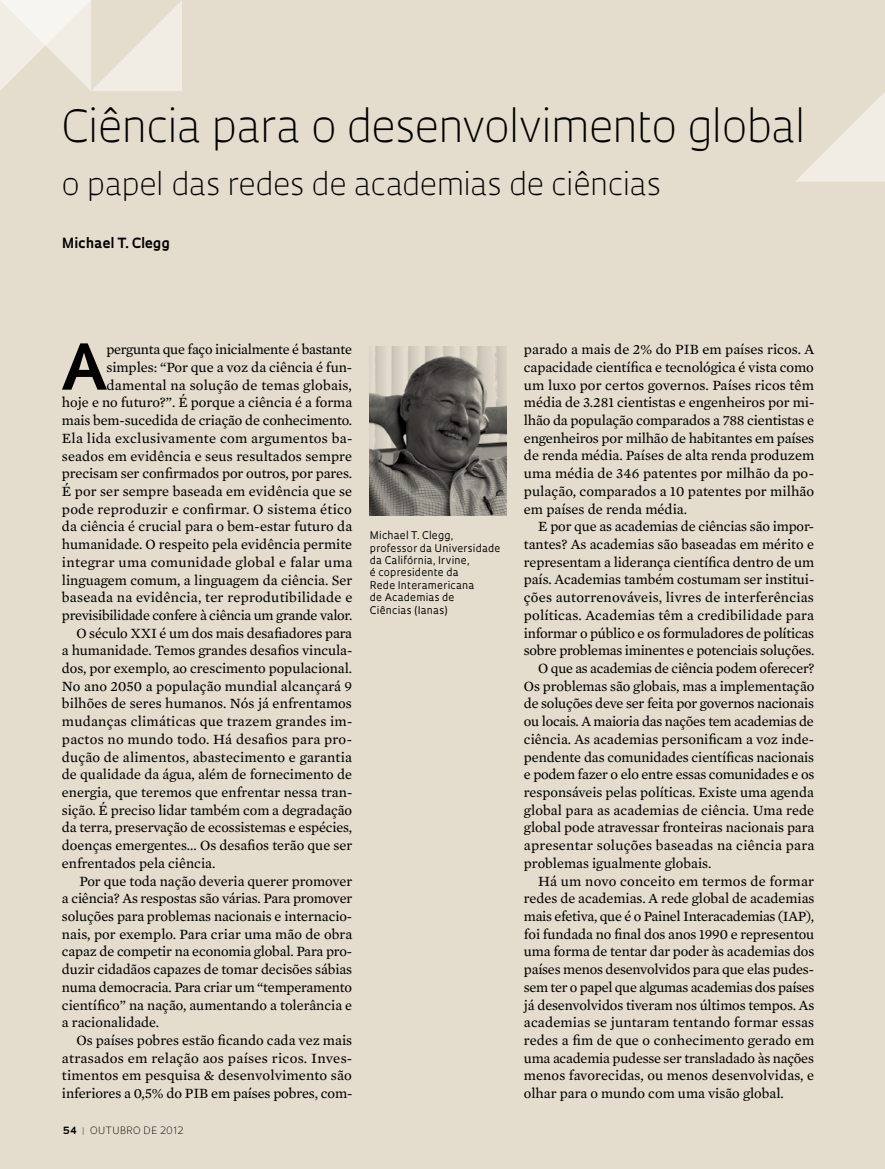
<style>
.page{position:relative;width:885px;height:1169px;background:#fff}
.page>*{position:absolute;margin:0;border:0;box-sizing:border-box;transform-origin:0 0}
.t1{font:700 61.35px "Oculum";color:#000}
.t2{font:300 43.2px "Oculum";letter-spacing:-.015em;color:#000}
.t3{font:300 30px "Oculum";letter-spacing:-.01em;color:#000}
.t4{font:14.4px/17.7px "Mercury Text G2";color:#000;text-align:justify}
.t5{font:14.4px "Mercury Text G2";letter-spacing:-.02em;color:#000}
.t6{font:14.4px "Mercury Text G2";letter-spacing:-.025em;color:#000}
.t7{font:14.4px "Mercury Text G2";letter-spacing:.02em;color:#000}
.t8{font:700 13.65px "Oculum";letter-spacing:.01em;color:#000}
.t9{font:10.35px/12.5px "Oculum";letter-spacing:.02em;color:#000}
.t10{font:300 9.75px "Oculum";letter-spacing:.04em;color:#000}
.s1{font-weight:700}
.s2{font-weight:700;color:#939598}
</style>
<div class="page">
<div style="left:0;top:0;width:885px;height:1168px;background:#e4dccd"></div>
<svg style="left:796px;top:92px;width:89px;height:89px"></svg>
<svg style="left:0;top:0;width:182px;height:91px"></svg>
<img style="left:370px;top:346px;width:136px;height:169px">
<h2 class="t2" style="left:62px;top:96px;width:746px">Ciência para o desenvolvimento global</h2>
<h3 class="t3" style="left:62px;top:163px;width:601px">o papel das redes de academias de ciências</h3>
<p class="t8" style="left:62px;top:233px;width:109px">Michael T. Clegg</p>
<h1 class="t1" style="left:60px;top:325px;width:46px">A</h1>
<p class="t5" style="left:106px;top:339px;width:247px">pergunta que faço inicialmente é bastante</p>
<p class="t4" style="left:106px;top:357px;width:247px">simples: “Por que a voz da ciência é fun-</p>
<p class="t4" style="left:106px;top:375px;width:247px">damental na solução de temas globais,</p>
<p class="t4" style="left:62px;top:393px;width:292px">hoje e no futuro?”. É porque a ciência é a forma</p>
<p class="t4" style="left:62px;top:411px;width:292px">mais bem-sucedida de criação de conhecimento.</p>
<p class="t4" style="left:62px;top:428px;width:292px">Ela lida exclusivamente com argumentos ba-</p>
<p class="t4" style="left:62px;top:446px;width:292px">seados em evidência e seus resultados sempre</p>
<p class="t4" style="left:62px;top:464px;width:292px">precisam ser confirmados por outros, por pares.</p>
<p class="t4" style="left:62px;top:481px;width:292px">É por ser sempre baseada em evidência que se</p>
<p class="t4" style="left:62px;top:499px;width:292px">pode reproduzir e confirmar. O sistema ético</p>
<p class="t4" style="left:62px;top:517px;width:292px">da ciência é crucial para o bem-estar futuro da</p>
<p class="t4" style="left:62px;top:534px;width:292px">humanidade. O respeito pela evidência permite</p>
<p class="t7" style="left:62px;top:551px;width:292px">integrar uma comunidade global e falar uma</p>
<p class="t4" style="left:62px;top:570px;width:292px">linguagem comum, a linguagem da ciência. Ser</p>
<p class="t4" style="left:62px;top:588px;width:292px">baseada na evidência, ter reprodutibilidade e</p>
<p class="t5" style="left:62px;top:604px;width:292px">previsibilidade confere à ciência um grande valor.</p>
<p class="t4" style="left:76px;top:623px;width:277px">O século XXI é um dos mais desafiadores para</p>
<p class="t4" style="left:62px;top:641px;width:292px">a humanidade. Temos grandes desafios vincula-</p>
<p class="t4" style="left:62px;top:658px;width:292px">dos, por exemplo, ao crescimento populacional.</p>
<p class="t4" style="left:62px;top:676px;width:292px">No ano 2050 a população mundial alcançará 9</p>
<p class="t4" style="left:62px;top:694px;width:292px">bilhões de seres humanos. Nós já enfrentamos</p>
<p class="t4" style="left:62px;top:711px;width:292px">mudanças climáticas que trazem grandes im-</p>
<p class="t4" style="left:62px;top:729px;width:292px">pactos no mundo todo. Há desafios para pro-</p>
<p class="t4" style="left:62px;top:747px;width:292px">dução de alimentos, abastecimento e garantia</p>
<p class="t4" style="left:62px;top:765px;width:292px">de qualidade da água, além de fornecimento de</p>
<p class="t4" style="left:62px;top:782px;width:292px">energia, que teremos que enfrentar nessa tran-</p>
<p class="t4" style="left:62px;top:800px;width:292px">sição. É preciso lidar também com a degradação</p>
<p class="t4" style="left:62px;top:818px;width:292px">da terra, preservação de ecossistemas e espécies,</p>
<p class="t4" style="left:62px;top:835px;width:292px">doenças emergentes... Os desafios terão que ser</p>
<p class="t4" style="left:62px;top:853px;width:155px">enfrentados pela ciência.</p>
<p class="t4" style="left:79px;top:871px;width:275px">Por que toda nação deveria querer promover</p>
<p class="t4" style="left:62px;top:889px;width:292px">a ciência? As respostas são várias. Para promover</p>
<p class="t4" style="left:62px;top:906px;width:292px">soluções para problemas nacionais e internacio-</p>
<p class="t4" style="left:62px;top:924px;width:292px">nais, por exemplo. Para criar uma mão de obra</p>
<p class="t4" style="left:62px;top:942px;width:292px">capaz de competir na economia global. Para pro-</p>
<p class="t4" style="left:62px;top:959px;width:292px">duzir cidadãos capazes de tomar decisões sábias</p>
<p class="t4" style="left:62px;top:977px;width:292px">numa democracia. Para criar um “temperamento</p>
<p class="t4" style="left:62px;top:995px;width:292px">científico” na nação, aumentando a tolerância e</p>
<p class="t4" style="left:62px;top:1012px;width:99px">a racionalidade.</p>
<p class="t4" style="left:76px;top:1030px;width:277px">Os países pobres estão ficando cada vez mais</p>
<p class="t4" style="left:62px;top:1048px;width:292px">atrasados em relação aos países ricos. Inves-</p>
<p class="t4" style="left:62px;top:1066px;width:291px">timentos em pesquisa &amp; desenvolvimento são</p>
<p class="t4" style="left:62px;top:1083px;width:292px">inferiores a 0,5% do PIB em países pobres, com-</p>
<p class="t10" style="left:63px;top:1123px;width:122px"><span class="s1">54</span> <span class="s2">|</span> outubro DE 2012</p>
<p class="t9" style="left:370px;top:528px;width:132px">Michael T. Clegg, professor da Universidade da Califórnia, Irvine,<br>é copresidente da<br>Rede Interamericana<br>de Academias de<br>Ciências (Ianas)</p>
<p class="t4" style="left:524px;top:340px;width:292px">parado a mais de 2% do PIB em países ricos. A capacidade científica e tecnológica é vista como um luxo por certos governos. Países ricos têm média de 3.281 cientistas e engenheiros por mi&shy;lhão da população comparados a 788 cientistas e engenheiros por milhão de habitantes em países de renda média. Países de alta renda produzem uma média de 346 patentes por milhão da po&shy;pulação, comparados a 10 patentes por milhão em países de renda média.</p>
<p class="t4" style="left:538px;top:517px;width:277px">E por que as academias de ciências são impor-</p>
<p class="t4" style="left:524px;top:534px;width:292px">tantes? As academias são baseadas em mérito e</p>
<p class="t4" style="left:524px;top:552px;width:292px">representam a liderança científica dentro de um</p>
<p class="t4" style="left:524px;top:570px;width:292px">país. Academias também costumam ser institui-</p>
<p class="t4" style="left:524px;top:588px;width:292px">ções autorrenováveis, livres de interferências</p>
<p class="t4" style="left:524px;top:605px;width:292px">políticas. Academias têm a credibilidade para</p>
<p class="t4" style="left:524px;top:623px;width:292px">informar o público e os formuladores de políticas</p>
<p class="t4" style="left:524px;top:641px;width:292px">sobre problemas iminentes e potenciais soluções.</p>
<p class="t5" style="left:538px;top:658px;width:278px">O que as academias de ciência podem oferecer?</p>
<p class="t4" style="left:524px;top:676px;width:292px">Os problemas são globais, mas a implementação</p>
<p class="t4" style="left:524px;top:694px;width:292px">de soluções deve ser feita por governos nacionais</p>
<p class="t5" style="left:524px;top:711px;width:291px">ou locais. A maioria das nações tem academias de</p>
<p class="t4" style="left:524px;top:729px;width:292px">ciência. As academias personificam a voz inde-</p>
<p class="t4" style="left:524px;top:747px;width:292px">pendente das comunidades científicas nacionais</p>
<p class="t4" style="left:524px;top:765px;width:292px">e podem fazer o elo entre essas comunidades e os</p>
<p class="t4" style="left:524px;top:782px;width:291px">responsáveis pelas políticas. Existe uma agenda</p>
<p class="t4" style="left:524px;top:800px;width:292px">global para as academias de ciência. Uma rede</p>
<p class="t4" style="left:524px;top:818px;width:292px">global pode atravessar fronteiras nacionais para</p>
<p class="t4" style="left:524px;top:835px;width:292px">apresentar soluções baseadas na ciência para</p>
<p class="t4" style="left:524px;top:853px;width:189px">problemas igualmente globais.</p>
<p class="t4" style="left:538px;top:871px;width:277px">Há um novo conceito em termos de formar</p>
<p class="t4" style="left:524px;top:889px;width:292px">redes de academias. A rede global de academias</p>
<p class="t5" style="left:524px;top:905px;width:292px">mais efetiva, que é o Painel Interacademias (IAP),</p>
<p class="t4" style="left:524px;top:924px;width:292px">foi fundada no final dos anos 1990 e representou</p>
<p class="t4" style="left:524px;top:942px;width:292px">uma forma de tentar dar poder às academias dos</p>
<p class="t4" style="left:524px;top:959px;width:292px">países menos desenvolvidos para que elas pudes-</p>
<p class="t6" style="left:524px;top:976px;width:292px">sem ter o papel que algumas academias dos países</p>
<p class="t4" style="left:524px;top:995px;width:292px">já desenvolvidos tiveram nos últimos tempos. As</p>
<p class="t4" style="left:524px;top:1012px;width:292px">academias se juntaram tentando formar essas</p>
<p class="t4" style="left:524px;top:1030px;width:292px">redes a fim de que o conhecimento gerado em</p>
<p class="t4" style="left:524px;top:1048px;width:292px">uma academia pudesse ser transladado às nações</p>
<p class="t4" style="left:524px;top:1066px;width:292px">menos favorecidas, ou menos desenvolvidas, e</p>
<p class="t4" style="left:524px;top:1083px;width:262px">olhar para o mundo com uma visão global.</p>
</div>
